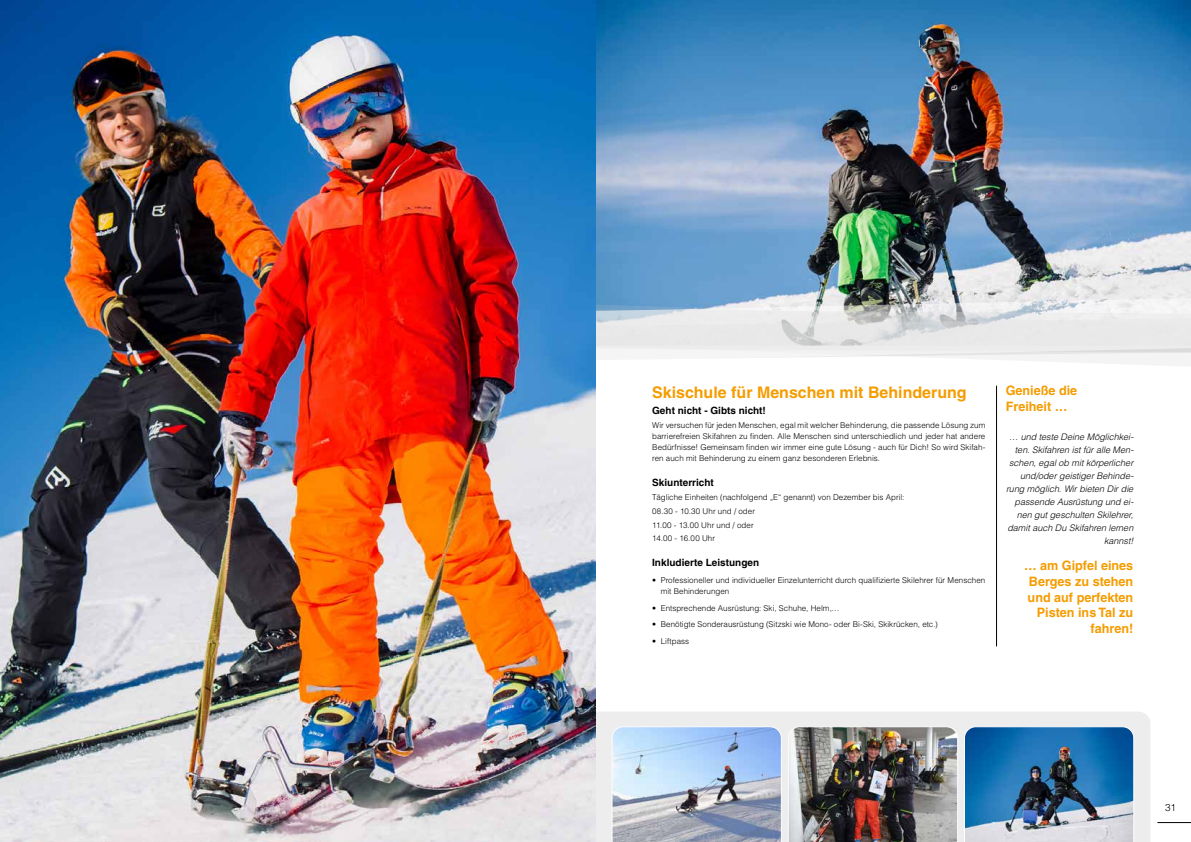
<style>
.page{position:relative;width:1191px;height:842px;background:#fff}
.page>*{position:absolute;margin:0;border:0;box-sizing:border-box;transform-origin:0 0}
.t1{font:700 16px "Helvetica LT";color:#f59c00}
.t2{font:700 13px/15.6px "Helvetica LT";color:#f59c00}
.t3{font:700 10px "Helvetica LT";color:#000}
.t4{font:300 10px "Helvetica LT";color:#000}
.t5{font:italic 300 9px/13px "Helvetica LT";color:#000;text-align:right}
.t6{font:300 8px/11px "Helvetica LT";letter-spacing:.005em;color:#000}
</style>
<div class="page">
<img style="left:595px;top:0;width:596px;height:283px">
<img style="left:595px;top:283px;width:596px;height:14px">
<svg style="left:595px;top:297px;width:596px;height:78px;fill:#ebebec"></svg>
<div style="left:595px;top:711px;width:555px;height:131px;background:#ededed"></div>
<img style="left:611px;top:726px;width:523px;height:116px">
<hr style="left:1157px;top:822px;width:34px;height:1px;background:#000">
<hr style="left:996px;top:386px;width:1px;height:260px;background:#000">
<img style="left:0;top:0;width:595px;height:842px">
<h1 class="t1" style="left:652px;top:382px;width:316px">Skischule für Menschen mit Behinderung</h1>
<p class="t3" style="left:652px;top:405px;width:115px">Geht nicht - Gibts nicht!</p>
<p class="t6" style="left:652px;top:420px;width:335px;text-align:justify">Wir versuchen für jeden Menschen, egal mit welcher Behinderung, die passende Lösung zum barrierefreien Skifahren zu finden. Alle Menschen sind unterschiedlich und jeder hat andere Bedürfnisse! Gemeinsam finden wir immer eine gute Lösung - auch für Dich! So wird Skifah&shy;ren auch mit Behinderung zu einem ganz besonderen Erlebnis.</p>
<p class="t3" style="left:652px;top:476px;width:63px">Skiunterricht</p>
<p class="t6" style="left:652px;top:490px;width:254px;line-height:13.8px">Tägliche Einheiten (nachfolgend „E“ genannt) von Dezember bis April:<br>08.30 - 10.30 Uhr und / oder<br>11.00 - 13.00 Uhr und / oder<br>14.00 - 16.00 Uhr</p>
<p class="t3" style="left:652px;top:557px;width:108px">Inkludierte Leistungen</p>
<p class="t6" style="left:660px;top:575px;width:326px;text-indent:-9px">• Professioneller und individueller Einzelunterricht durch qualifizierte Skilehrer für Menschen mit Behinderungen</p>
<p class="t6" style="left:652px;top:602px;width:189px">• Entsprechende Ausrüstung: Ski, Schuhe, Helm,…</p>
<p class="t6" style="left:652px;top:619px;width:287px">• Benötigte Sonderausrüstung (Sitzski wie Mono- oder Bi-Ski, Skikrücken, etc.)</p>
<p class="t6" style="left:652px;top:636px;width:39px">• Liftpass</p>
<h2 class="t2" style="left:1005px;top:383px;width:73px">Genieße die<br>Freiheit …</h2>
<p class="t5" style="left:1006px;top:430px;width:129px">… und teste Deine Möglichkei&shy;ten. Skifahren ist für alle Men&shy;schen, egal ob mit körperlicher und/oder geistiger Behinde&shy;rung möglich. Wir bieten Dir die passende Ausrüstung und ei&shy;nen gut geschulten Skilehrer, damit auch Du Skifahren lernen kannst!</p>
<h2 class="t2" style="left:1024px;top:558px;width:111px;text-align:right">… am Gipfel eines<br>Berges zu stehen und auf perfekten<br>Pisten ins Tal zu fahren!</h2>
<p class="t4" style="left:1165px;top:801px;width:12px">31</p>
</div>
